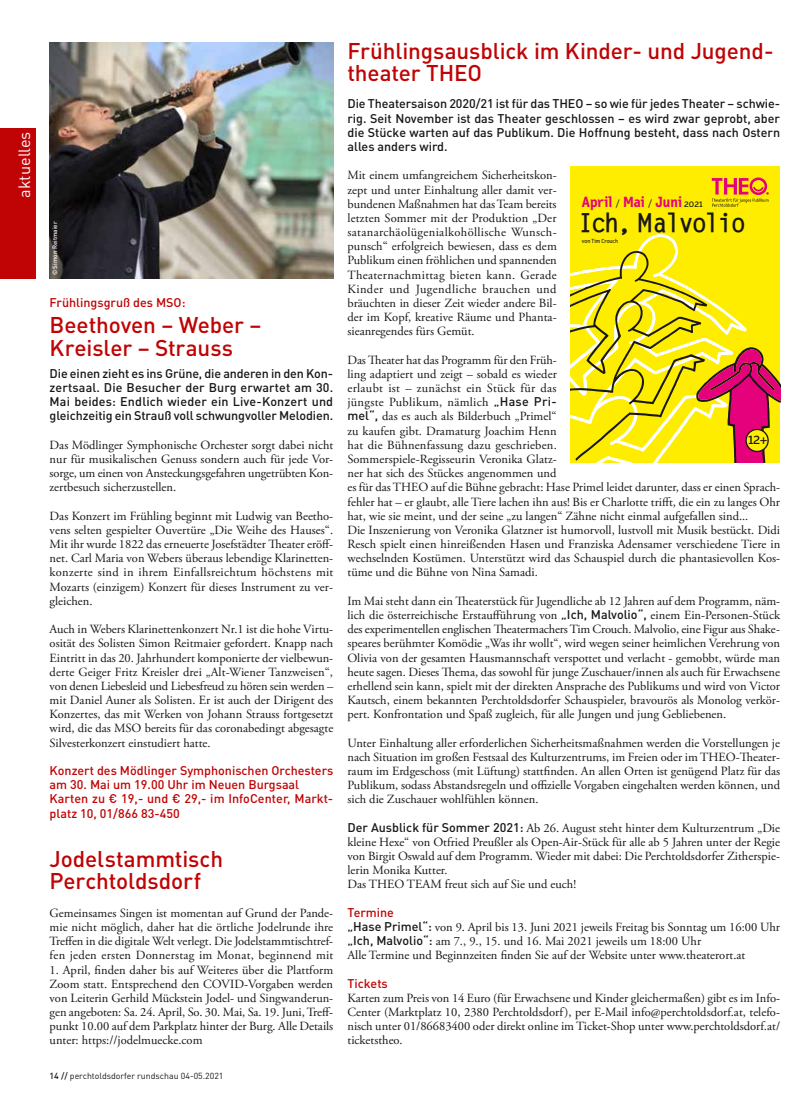
<style>
.page{position:relative;width:812px;height:1099px;background:#fff}
.page>*{position:absolute;margin:0;border:0;box-sizing:border-box;transform-origin:0 0}
.t1{font:800 25.88px "Letter Gothic EB";letter-spacing:-.1em;color:#181716}
.Head_18pt{font:500 22.5px/22.5px "DINOT";letter-spacing:-.005em;color:#c00304}
.t2{font:16.25px "DINOT";color:#fff}
.t3{font:700 15px "Letter Gothic Text";color:#e5007c}
.t4{font:15px "Letter Gothic Text";color:#181716}
.FT{font:12.5px/14.1px "Adobe Garamond Pro";color:#181716;text-align:justify}
.FT-2{font:500 12.5px/14.1px "DINOT";letter-spacing:-.005em;color:#181716;text-align:justify}
.FT_AZ{font:500 12.5px/14.1px "DINOT";color:#c00304}
.t5{font:8.75px "DINOT";color:#181716}
.t6{font:500 6.25px "DINOT";color:#fff}
.t7{font:6px "Letter Gothic Text";color:#181716}
.s1{font-weight:500}
.s2{font-family:"DINOT";font-weight:500}
.s3{font-weight:400;font-size:10px;color:#181716}
.s4{font-size:13.25px}
</style>
<div class="page">
<img style="left:50px;top:43px;width:283px;height:236px">
<div style="left:570px;top:166px;width:210px;height:297px;background:#ffed00"></div>
<div style="left:749px;top:177px;width:18px;height:18px;border:3px solid #e5007c;border-radius:50%"></div>
<svg style="left:711px;top:178px;width:57px;height:29px"></svg>
<svg style="left:638px;top:234px;width:40px;height:17px"></svg>
<svg style="left:570px;top:251px;width:210px;height:212px"></svg>
<div style="left:746px;top:429px;width:22px;height:22px;background:#ffed00;border-radius:50%"></div>
<div style="left:745px;top:429px;width:23px;height:23px;border:1px solid #181716;border-radius:50%"></div>
<div style="left:0;top:128px;width:35px;height:151px;background:#c00304"></div>
<h3 class="t2" style="left:13px;top:198px;width:68px;rotate:-90deg">aktuelles</h3>
<p class="t6" style="left:51px;top:275px;width:55px;rotate:-90deg">© Simon Reitmaier</p>
<p class="FT_AZ" style="left:50px;top:295px;width:137px">Frühlingsgruß des MSO:</p>
<p class="Head_18pt" style="left:50px;top:313px;width:213px">Beethoven – Weber –<br>Kreisler – Strauss</p>
<p class="FT-2" style="left:50px;top:366px;width:285px">Die einen zieht es ins Grüne, die anderen in den Kon&shy;zertsaal. Die Besucher der Burg erwartet am 30.<br>Mai beides: Endlich wieder ein Live-Konzert und gleichzeitig ein Strauß voll schwungvoller Melodien.</p>
<p class="FT" style="left:50px;top:438px;width:285px">Das Mödlinger Symphonische Orchester sorgt dabei nicht nur für musikalischen Genuss sondern auch für jede Vor&shy;sorge, um einen von Ansteckungsgefahren ungetrübten Kon&shy;zertbesuch sicherzustellen.</p>
<p class="FT" style="left:50px;top:509px;width:285px">Das Konzert im Frühling beginnt mit Ludwig van Beetho&shy;vens selten gespielter Ouvertüre „Die Weihe des Hauses“.<br>Mit ihr wurde 1822 das erneuerte Josefstädter Theater eröff&shy;net. Carl Maria von Webers überaus lebendige Klarinetten&shy;konzerte sind in ihrem Einfallsreichtum höchstens mit Mozarts (einzigem) Konzert für dieses Instrument zu ver&shy;gleichen.</p>
<p class="FT" style="left:50px;top:622px;width:285px">Auch in Webers Klarinettenkonzert Nr.1 ist die hohe Virtu&shy;osität des Solisten Simon Reitmaier gefordert. Knapp nach Eintritt in das 20. Jahrhundert komponierte der vielbewun&shy;derte Geiger Fritz Kreisler drei „Alt-Wiener Tanzweisen“, von denen Liebesleid und Liebesfreud zu hören sein werden – mit Daniel Auner als Solisten. Er ist auch der Dirigent des Konzertes, das mit Werken von Johann Strauss fortgesetzt wird, die das MSO bereits für das coronabedingt abgesagte Silvesterkonzert einstudiert hatte.</p>
<p class="FT_AZ" style="left:50px;top:762px;width:285px">Konzert des Mödlinger Symphonischen Orchesters am 30. Mai um 19.00 Uhr im Neuen Burgsaal</p>
<p class="FT_AZ" style="left:50px;top:791px;width:285px">Karten zu € 19,- und € 29,- im InfoCenter, Markt&shy;platz 10, 01/866 83-450</p>
<p class="Head_18pt" style="left:50px;top:846px;width:175px">Jodelstammtisch<br>Perchtoldsdorf</p>
<p class="FT" style="left:50px;top:906px;width:285px">Gemeinsames Singen ist momentan auf Grund der Pande&shy;mie nicht möglich, daher hat die örtliche Jodelrunde ihre Treffen in die digitale Welt verlegt. Die Jodelstammtischtref&shy;fen jeden ersten Donnerstag im Monat, beginnend mit</p>
<p class="FT" style="left:50px;top:962px;width:285px">1. April, finden daher bis auf Weiteres über die Plattform Zoom statt. Entsprechend den COVID-Vorgaben werden von Leiterin Gerhild Mückstein Jodel- und Singwanderun&shy;gen angeboten: Sa. 24. April, So. 30. Mai, Sa. 19. Juni, Treff&shy;punkt 10.00 auf dem Parkplatz hinter der Burg. Alle Details unter: https://jodelmuecke.com</p>
<p class="t5" style="left:50px;top:1069px;width:175px"><span class="s1">14 //</span> perchtoldsdorfer rundschau 04-05.2021</p>
<p class="Head_18pt" style="left:347px;top:38px;width:427px">Frühlingsausblick im Kinder- und Jugend&shy;theater THEO</p>
<p class="FT-2" style="left:347px;top:96px;width:434px">Die Theatersaison 2020/21 ist für das THEO – so wie für jedes Theater – schwie&shy;rig. Seit November ist das Theater geschlossen – es wird zwar geprobt, aber die Stücke warten auf das Publikum. Die Hoffnung besteht, dass nach Ostern alles anders wird.</p>
<p class="FT" style="left:347px;top:169px;width:211px">Mit einem umfangreichem Sicherheitskon&shy;zept und unter Einhaltung aller damit ver&shy;bundenen Maßnahmen hat das Team bereits letzten Sommer mit der Produktion „Der satanarchäolügenialkohöllische Wunsch&shy;punsch“ erfolgreich bewiesen, dass es dem Publikum einen fröhlichen und spannenden Theaternachmittag bieten kann. Gerade Kinder und Jugendliche brauchen und bräuchten in dieser Zeit wieder andere Bil&shy;der im Kopf, kreative Räume und Phanta&shy;sieanregendes fürs Gemüt.</p>
<p class="FT" style="left:347px;top:353px;width:434px;text-align:left">Das Theater hat das Programm für den Früh-<br>ling adaptiert und zeigt – sobald es wieder<br>erlaubt ist – zunächst ein Stück für das<br>jüngste Publikum, nämlich <span class="s2">„Hase Pri-<br>mel“,</span> das es auch als Bilderbuch „Primel“<br>zu kaufen gibt. Dramaturg Joachim Henn<br>hat die Bühnenfassung dazu geschrieben.<br>Sommerspiele-Regisseurin Veronika Glatz-<br>ner hat sich des Stückes angenommen und<br>es für das THEO auf die Bühne gebracht: Hase Primel leidet darunter, dass er einen Sprach&shy;fehler hat – er glaubt, alle Tiere lachen ihn aus! Bis er Charlotte trifft, die ein zu langes Ohr hat, wie sie meint, und der seine „zu langen“ Zähne nicht einmal aufgefallen sind...</p>
<p class="FT" style="left:347px;top:523px;width:434px">Die Inszenierung von Veronika Glatzner ist humorvoll, lustvoll mit Musik bestückt. Didi Resch spielt einen hinreißenden Hasen und Franziska Adensamer verschiedene Tiere in wechselnden Kostümen. Unterstützt wird das Schauspiel durch die phantasievollen Kos&shy;tüme und die Bühne von Nina Samadi.</p>
<p class="FT" style="left:347px;top:594px;width:434px">Im Mai steht dann ein Theaterstück für Jugendliche ab 12 Jahren auf dem Programm, näm&shy;lich die österreichische Erstaufführung von <span class="s2">„Ich, Malvolio“,</span> einem Ein-Personen-Stück des experimentellen englischen Theatermachers Tim Crouch. Malvolio, eine Figur aus Shake&shy;speares berühmter Komödie „Was ihr wollt“, wird wegen seiner heimlichen Verehrung von Olivia von der gesamten Hausmannschaft verspottet und verlacht - gemobbt, würde man heute sagen. Dieses Thema, das sowohl für junge Zuschauer/innen als auch für Erwachsene erhellend sein kann, spielt mit der direkten Ansprache des Publikums und wird von Victor Kautsch, einem bekannten Perchtoldsdorfer Schauspieler, bravourös als Monolog verkör&shy;pert. Konfrontation und Spaß zugleich, für alle Jungen und jung Gebliebenen.</p>
<p class="FT" style="left:347px;top:736px;width:434px">Unter Einhaltung aller erforderlichen Sicherheitsmaßnahmen werden die Vorstellungen je nach Situation im großen Festsaal des Kulturzentrums, im Freien oder im THEO-Theater&shy;raum im Erdgeschoss (mit Lüftung) stattfinden. An allen Orten ist genügend Platz für das Publikum, sodass Abstandsregeln und offizielle Vorgaben eingehalten werden können, und sich die Zuschauer wohlfühlen können.</p>
<p class="FT" style="left:347px;top:821px;width:434px"><span class="s2">Der Ausblick für Sommer 2021:</span> Ab 26. August steht hinter dem Kulturzentrum „Die kleine Hexe“ von Otfried Preußler als Open-Air-Stück für alle ab 5 Jahren unter der Regie von Birgit Oswald auf dem Programm. Wieder mit dabei: Die Perchtoldsdorfer Zitherspie&shy;lerin Monika Kutter.</p>
<p class="FT" style="left:347px;top:877px;width:230px">Das THEO TEAM freut sich auf Sie und euch!</p>
<p class="FT_AZ" style="left:347px;top:904px;width:48px">Termine</p>
<p class="FT" style="left:347px;top:920px;width:434px"><span class="s2">„Hase Primel“:</span> von 9. April bis 13. Juni 2021 jeweils Freitag bis Sonntag um 16:00 Uhr</p>
<p class="FT" style="left:347px;top:934px;width:355px"><span class="s2">„Ich, Malvolio“:</span> am 7., 9., 15. und 16. Mai 2021 jeweils um 18:00 Uhr</p>
<p class="FT" style="left:347px;top:948px;width:399px">Alle Termine und Beginnzeiten finden Sie auf der Website unter www.theaterort.at</p>
<p class="FT_AZ" style="left:347px;top:975px;width:42px">Tickets</p>
<p class="FT" style="left:347px;top:991px;width:434px">Karten zum Preis von 14 Euro (für Erwachsene und Kinder gleichermaßen) gibt es im Info-Center (Marktplatz 10, 2380 Perchtoldsdorf), per E-Mail info@perchtoldsdorf.at, telefo&shy;nisch unter 01/86683400 oder direkt online im Ticket-Shop unter www.perchtoldsdorf.at/ ticketstheo.</p>
<p class="t3" style="left:581px;top:193px;width:122px">April <span class="s3">/</span> Mai <span class="s3">/</span> Juni <span class="s3">2021</span></p>
<p class="t1" style="left:577px;top:207px;width:170px">Ich, Malvolio</p>
<p class="t7" style="left:582px;top:238px;width:38px">von Tim Crouch</p>
<p class="t4" style="left:748px;top:431px;width:21px">12<span class="s4">+</span></p>
</div>
